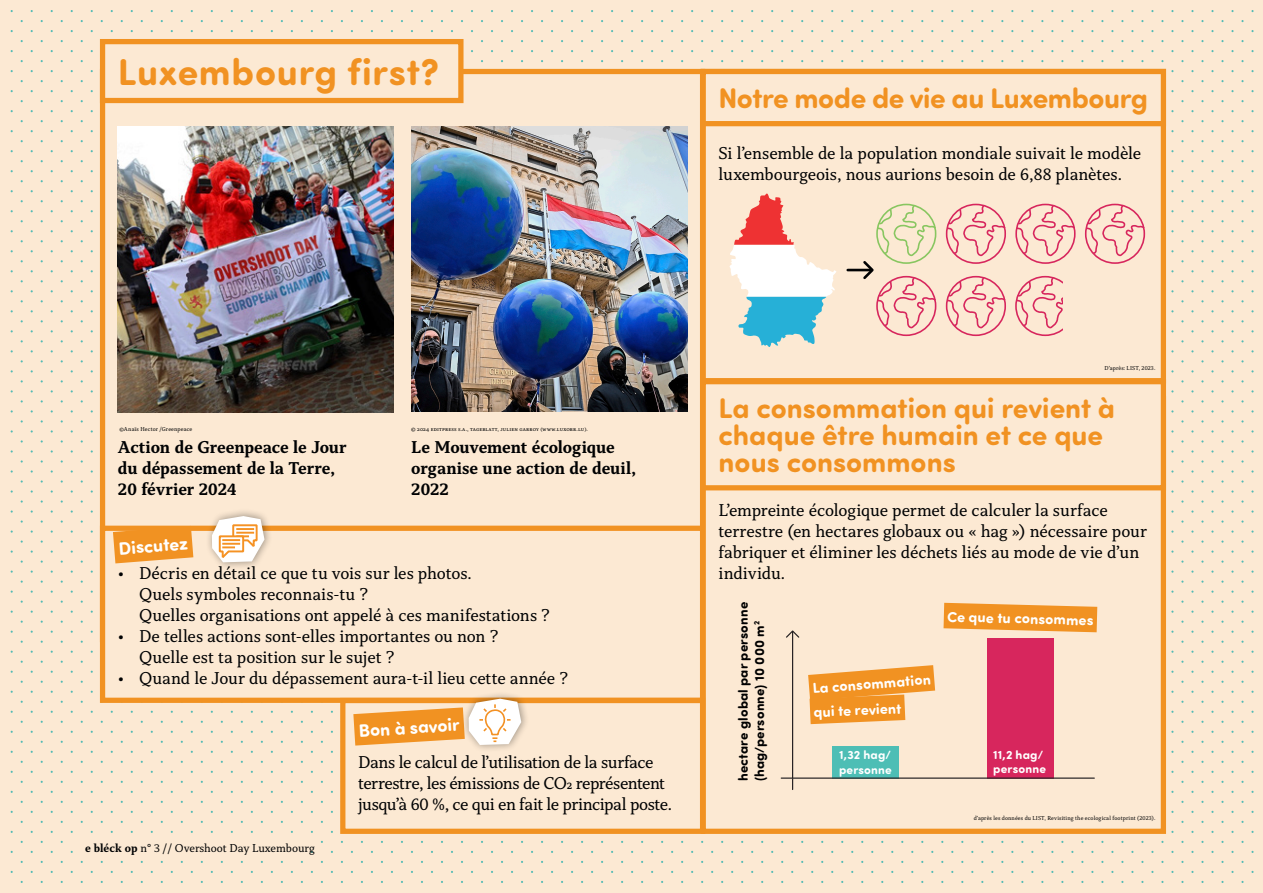
<style>
.page{position:relative;width:1263px;height:893px;background:#fce9d3}
.page>*{position:absolute;margin:0;border:0;box-sizing:border-box;transform-origin:0 0}
.Subtitle_orange{font:700 37.5px "Sofia Pro Soft";letter-spacing:.02em;color:#f19222}
.Subtitle_orange-2{font:700 28.5px/27px "Sofia Pro Soft";color:#f19222}
.Body_Regular{font:18px/21px "Capitolina";letter-spacing:-.005em;color:#000102}
.Body_Regular-2{font:18px/21px "Capitolina";letter-spacing:-.025em;color:#000102}
.Body_Regular-3{font:700 18px/21px "Capitolina";letter-spacing:-.005em;color:#000102}
.Papierschnipsel_orange{font:700 18px "Sofia Pro Soft";color:#fff}
.Papierschnipsel_orange-2{font:700 14.55px "Sofia Pro Soft";color:#fff}
.Sofia_Pro_Blau{font:700 13.5px/16.2px "Sofia Pro Soft";letter-spacing:.015em;color:#000}
.Sofia_Pro_Blau-2{font:700 12.15px/14.5px "Sofia Pro Soft";letter-spacing:.015em;color:#fff}
.t1{font:12px "Capitolina";color:#000102}
.Body_Regular-4{font:6px "Capitolina";letter-spacing:.025em;color:#000102}
.s1{font-weight:700}
</style>
<div class="page">
<svg style="left:11px;top:130px;width:1242px;height:2px"></svg>
<svg style="left:11px;top:170px;width:1242px;height:2px"></svg>
<svg style="left:11px;top:50px;width:1242px;height:2px"></svg>
<svg style="left:11px;top:30px;width:1242px;height:2px"></svg>
<svg style="left:11px;top:90px;width:1242px;height:2px"></svg>
<svg style="left:11px;top:70px;width:1242px;height:2px"></svg>
<svg style="left:21px;top:180px;width:1222px;height:2px"></svg>
<svg style="left:21px;top:140px;width:1222px;height:2px"></svg>
<svg style="left:21px;top:60px;width:1222px;height:2px"></svg>
<svg style="left:21px;top:40px;width:1222px;height:2px"></svg>
<svg style="left:21px;top:80px;width:1222px;height:2px"></svg>
<svg style="left:11px;top:10px;width:1242px;height:2px"></svg>
<svg style="left:21px;top:20px;width:1222px;height:2px"></svg>
<svg style="left:11px;top:110px;width:1242px;height:2px"></svg>
<svg style="left:21px;top:120px;width:1222px;height:2px"></svg>
<svg style="left:21px;top:100px;width:1222px;height:2px"></svg>
<svg style="left:11px;top:150px;width:1242px;height:2px"></svg>
<svg style="left:21px;top:160px;width:1222px;height:2px"></svg>
<svg style="left:21px;top:360px;width:1222px;height:2px"></svg>
<svg style="left:11px;top:370px;width:1242px;height:2px"></svg>
<svg style="left:21px;top:380px;width:1222px;height:2px"></svg>
<svg style="left:11px;top:390px;width:1242px;height:2px"></svg>
<svg style="left:21px;top:400px;width:1222px;height:2px"></svg>
<svg style="left:11px;top:410px;width:1242px;height:2px"></svg>
<svg style="left:21px;top:420px;width:1222px;height:2px"></svg>
<svg style="left:11px;top:430px;width:1242px;height:3px"></svg>
<svg style="left:21px;top:440px;width:1222px;height:3px"></svg>
<svg style="left:11px;top:450px;width:1242px;height:3px"></svg>
<svg style="left:21px;top:460px;width:1222px;height:3px"></svg>
<svg style="left:11px;top:470px;width:1242px;height:3px"></svg>
<svg style="left:21px;top:480px;width:1222px;height:3px"></svg>
<svg style="left:11px;top:490px;width:1242px;height:3px"></svg>
<svg style="left:11px;top:771px;width:1242px;height:2px"></svg>
<svg style="left:21px;top:781px;width:1222px;height:2px"></svg>
<svg style="left:11px;top:791px;width:1242px;height:2px"></svg>
<svg style="left:21px;top:801px;width:1222px;height:2px"></svg>
<svg style="left:11px;top:811px;width:1242px;height:2px"></svg>
<svg style="left:21px;top:821px;width:1222px;height:2px"></svg>
<svg style="left:11px;top:831px;width:1242px;height:2px"></svg>
<svg style="left:21px;top:841px;width:1222px;height:2px"></svg>
<svg style="left:11px;top:851px;width:1242px;height:2px"></svg>
<svg style="left:21px;top:861px;width:1222px;height:2px"></svg>
<svg style="left:11px;top:871px;width:1242px;height:2px"></svg>
<svg style="left:21px;top:881px;width:1222px;height:2px"></svg>
<div style="left:79px;top:840px;width:231px;height:16px;background:#fce9d3"></div>
<div style="left:100px;top:69px;width:605px;height:573px;background:#fce9d3;border:5px solid #f19222"></div>
<div style="left:703px;top:72px;width:460px;height:309px;background:#fce9d3"></div>
<div style="left:103px;top:42px;width:358px;height:58px;background:#fce9d3"></div>
<div style="left:100px;top:39px;width:363px;height:64px;border:5px solid #f19222"></div>
<img style="left:118px;top:126px;width:276px;height:286px">
<img style="left:411px;top:126px;width:276px;height:285px">
<svg style="left:11px;top:500px;width:1242px;height:83px"></svg>
<div style="left:701px;top:69px;width:465px;height:57px;border:5px solid #f19222"></div>
<img style="left:11px;top:190px;width:1242px;height:162px">
<div style="left:703px;top:399px;width:460px;height:432px;background:#fce9d3"></div>
<div style="left:701px;top:396px;width:465px;height:438px;border:5px solid #f19222"></div>
<div style="left:703px;top:382px;width:460px;height:106px;background:#fce9d3"></div>
<div style="left:701px;top:379px;width:465px;height:111px;border:5px solid #f19222"></div>
<div style="left:832px;top:746px;width:67px;height:32px;background:#4dbeb5"></div>
<div style="left:986px;top:638px;width:67px;height:140px;background:#d7265d"></div>
<hr style="left:792px;top:632px;width:1px;height:157px;background:#231f20">
<hr style="left:781px;top:777px;width:313px;height:2px;background:#231f20">
<div style="left:343px;top:700px;width:359px;height:131px;background:#fce9d3"></div>
<div style="left:340px;top:698px;width:365px;height:136px;border:5px solid #f19222"></div>
<svg style="left:11px;top:589px;width:1242px;height:174px"></svg>
<p class="Subtitle_orange" style="left:118px;top:45px;width:322px">Luxembourg first?</p>
<p class="Subtitle_orange-2" style="left:719px;top:83px;width:431px">Notre mode de vie au Luxembourg</p>
<p class="Body_Regular" style="left:719px;top:143px;width:424px">Si l’ensemble de la population mondiale suivait le modèle luxembourgeois, nous aurions besoin de 6,88 planètes.</p>
<p class="Body_Regular-4" style="left:119px;top:425px;width:74px">©Anaïs Hector /Greenpeace</p>
<p class="Body_Regular-4" style="left:411px;top:425px;width:178px">© 2024 Editpress S.A., Tageblatt, Julien Garroy (www.luxorr.lu).</p>
<p class="Body_Regular-3" style="left:118px;top:437px;width:230px">Action de Greenpeace le Jour du dépassement de la Terre,<br>20 février 2024</p>
<p class="Body_Regular-3" style="left:411px;top:437px;width:226px">Le Mouvement écologique organise une action de deuil,<br>2022</p>
<p class="Papierschnipsel_orange" style="left:118px;top:535px;width:71px;rotate:-4deg">Discutez</p>
<p class="Body_Regular" style="left:139px;top:563px;width:412px;text-indent:-21px">• Décris en détail ce que tu vois sur les photos.<br>Quels symboles reconnais-tu ?<br>Quelles organisations ont appelé à ces manifestations ?</p>
<p class="Body_Regular" style="left:139px;top:626px;width:361px;text-indent:-21px">• De telles actions sont-elles importantes ou non ?<br>Quelle est ta position sur le sujet ?</p>
<p class="Body_Regular" style="left:118px;top:668px;width:452px">• Quand le Jour du dépassement aura-t-il lieu cette année ?</p>
<p class="Papierschnipsel_orange" style="left:358px;top:718px;width:103px;rotate:-4deg">Bon à savoir</p>
<p class="t1" style="left:85px;top:841px;width:231px"><span class="s1">e bléck op</span> n° 3 // Overshoot Day Luxembourg</p>
<p class="Body_Regular-2" style="left:358px;top:752px;width:315px">Dans le calcul de l’utilisation de la surface terrestre, les émissions de CO2 représentent jusqu’à 60 %, ce qui en fait le principal poste.</p>
<p class="Body_Regular-4" style="left:1104px;top:364px;width:53px">D’après: LIST, 2023.</p>
<p class="Subtitle_orange-2" style="left:719px;top:393px;width:398px">La consommation qui revient à chaque être humain et ce que nous consommons</p>
<p class="Body_Regular" style="left:719px;top:500px;width:430px">L’empreinte écologique permet de calculer la surface terrestre (en hectares globaux ou « hag ») nécessaire pour fabriquer et éliminer les déchets liés au mode de vie d’un individu.</p>
<p class="Sofia_Pro_Blau" style="left:734px;top:781px;width:181px;rotate:-90deg">hectare global par personne (hag/personne) 10 000 m<sup>2</sup></p>
<p class="Papierschnipsel_orange-2" style="left:948px;top:605px;width:148px;rotate:2deg">Ce que tu consommes</p>
<p class="Papierschnipsel_orange-2" style="left:812px;top:678px;width:120px;rotate:-5deg">La consommation</p>
<p class="Papierschnipsel_orange-2" style="left:813px;top:701px;width:89px;rotate:-2deg">qui te revient</p>
<p class="Sofia_Pro_Blau-2" style="left:839px;top:747px;width:54px">1,32 hag/ personne</p>
<p class="Sofia_Pro_Blau-2" style="left:993px;top:746px;width:55px">11,2 hag/ personne</p>
<p class="Body_Regular-4" style="left:974px;top:815px;width:183px">d’après les données du LIST, Revisiting the ecological footprint (2023).</p>
</div>
